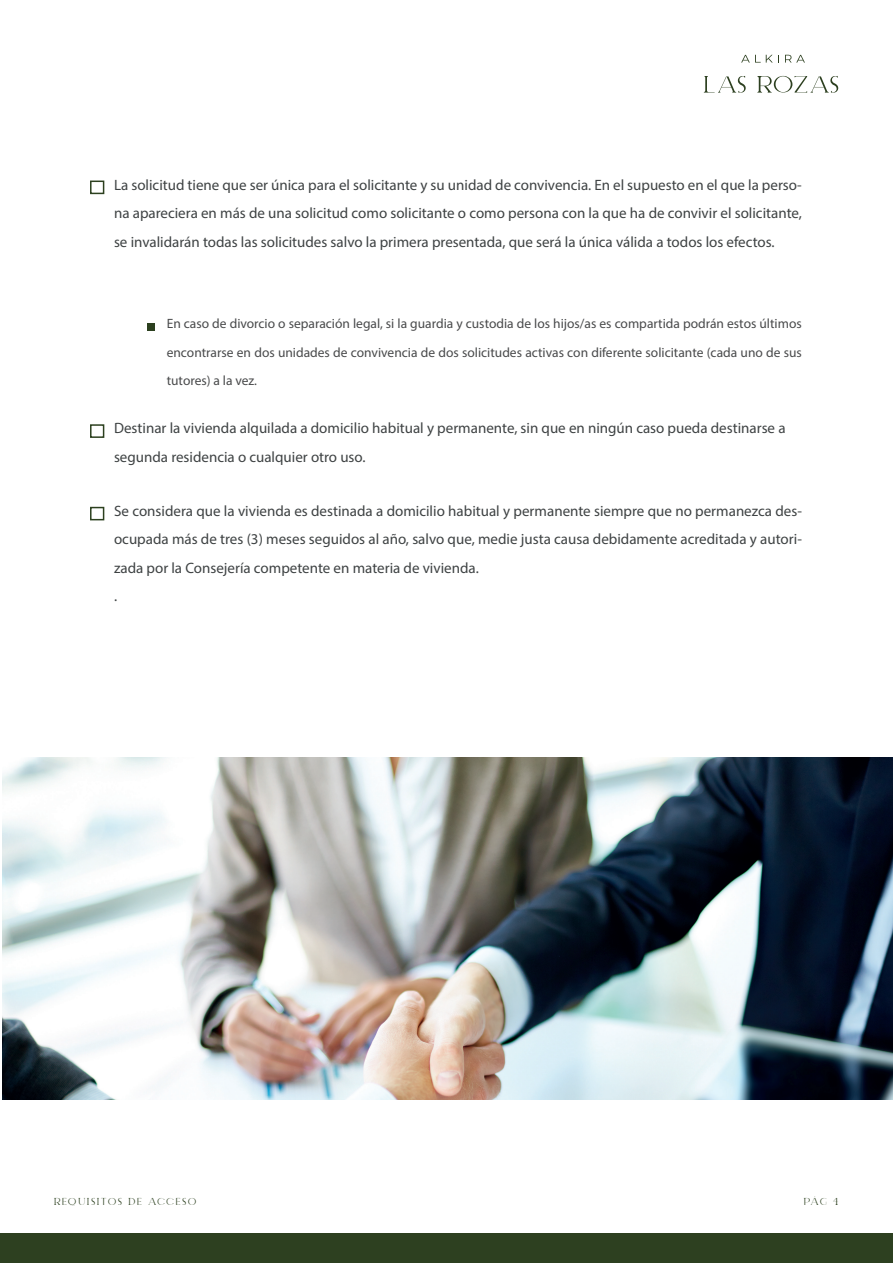
<style>
.page{position:relative;width:893px;height:1263px;background:#fff}
.page>*{position:absolute;margin:0;border:0;box-sizing:border-box;transform-origin:0 0}
.t1{font:15px/28.5px "Myriad Pro";color:#3e4243}
.t2{font:13.5px/28.5px "Myriad Pro";color:#494a4b;text-align:justify}
.t3{font:10.5px "ELEGANT Personaluse";letter-spacing:.2em;color:#2c401f}
</style>
<div class="page">
<div style="left:0;top:1234px;width:893px;height:29px;background:#2d4020"></div>
<svg style="left:704px;top:76px;width:42px;height:17px"></svg>
<svg style="left:757px;top:76px;width:81px;height:17px"></svg>
<svg style="left:741px;top:55px;width:38px;height:8px"></svg>
<svg style="left:785px;top:55px;width:20px;height:8px"></svg>
<div style="left:90px;top:181px;width:14px;height:13px;border:2px solid #2c401f"></div>
<div style="left:147px;top:323px;width:8px;height:8px;background:#2c401f"></div>
<div style="left:90px;top:424px;width:14px;height:14px;border:2px solid #2c401f"></div>
<div style="left:90px;top:507px;width:14px;height:13px;border:2px solid #2c401f"></div>
<img style="left:2px;top:757px;width:891px;height:342px">
<p class="t1" style="left:114px;top:170px;width:689px;text-align:justify">La solicitud tiene que ser única para el solicitante y su unidad de convivencia. En el supuesto en el que la perso&shy;na apareciera en más de una solicitud como solicitante o como persona con la que ha de convivir el solicitante, se invalidarán todas las solicitudes salvo la primera presentada, que será la única válida a todos los efectos.</p>
<p class="t2" style="left:167px;top:309px;width:637px">En caso de divorcio o separación legal, si la guardia y custodia de los hijos/as es compartida podrán estos últimos encontrarse en dos unidades de convivencia de dos solicitudes activas con diferente solicitante (cada uno de sus tutores) a la vez.</p>
<p class="t1" style="left:114px;top:414px;width:673px">Destinar la vivienda alquilada a domicilio habitual y permanente, sin que en ningún caso pueda destinarse a segunda residencia o cualquier otro uso.</p>
<p class="t1" style="left:114px;top:496px;width:689px">Se considera que la vivienda es destinada a domicilio habitual y permanente siempre que no permanezca des&shy;ocupada más de tres (3) meses seguidos al año, salvo que, medie justa causa debidamente acreditada y autori&shy;zada por la Consejería competente en materia de vivienda.<br>.</p>
<p class="t3" style="left:54px;top:1197px;width:144px">REQUISITOS DE ACCESO</p>
<p class="t3" style="left:804px;top:1196px;width:36px">PÁG 4</p>
</div>
